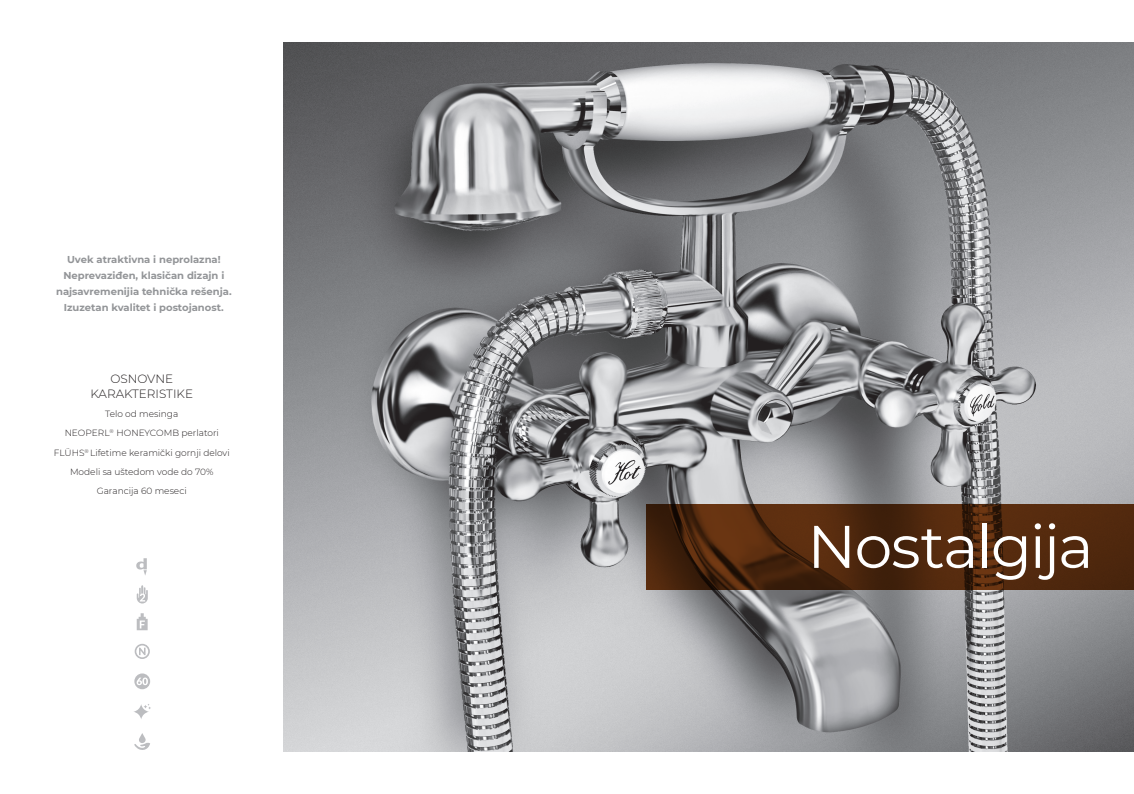
<style>
.page{position:relative;width:1134px;height:794px;background:#fff}
.page>*{position:absolute;margin:0;border:0;box-sizing:border-box;transform-origin:0 0}
.t1{font:60px "Montserrat";letter-spacing:-.025em;color:#fff}
.t2{font:300 12px/14.4px "Montserrat";color:#231f20;text-align:center}
.t3{font:700 10px/16px "Montserrat";color:#939598;text-align:center}
.t4{font:300 9px/19.3px "Montserrat";color:#231f20;text-align:center}
</style>
<div class="page">
<img style="left:284px;top:43px;width:850px;height:708px">
<svg style="left:646px;top:505px;width:488px;height:85px;background:#4e270d"></svg>
<svg style="left:137px;top:613px;width:11px;height:17px"></svg>
<svg style="left:134px;top:733px;width:16px;height:17px"></svg>
<svg style="left:134px;top:704px;width:17px;height:15px"></svg>
<svg style="left:135px;top:644px;width:15px;height:15px"></svg>
<svg style="left:134px;top:673px;width:16px;height:16px"></svg>
<svg style="left:136px;top:558px;width:11px;height:17px"></svg>
<svg style="left:137px;top:585px;width:11px;height:18px"></svg>
<p class="t3" style="left:56px;top:251px;width:177px">Uvek atraktivna i neprolazna!<br>Neprevaziđen, klasičan dizajn i najsavremenijia tehnička rešenja.<br>Izuzetan kvalitet i postojanost.</p>
<h2 class="t2" style="left:90px;top:371px;width:104px">OSNOVNE<br>KARAKTERISTIKE</h2>
<p class="t4" style="left:54px;top:404px;width:177px">Telo od mesinga<br>NEOPERL<sup>®</sup> HONEYCOMB perlatori<br>FLÜHS<sup>®</sup> Lifetime keramički gornji delovi<br>Modeli sa uštedom vode do 70%<br>Garancija 60 meseci</p>
<h1 class="t1" style="left:807px;top:505px;width:288px">Nostalgija</h1>
</div>
